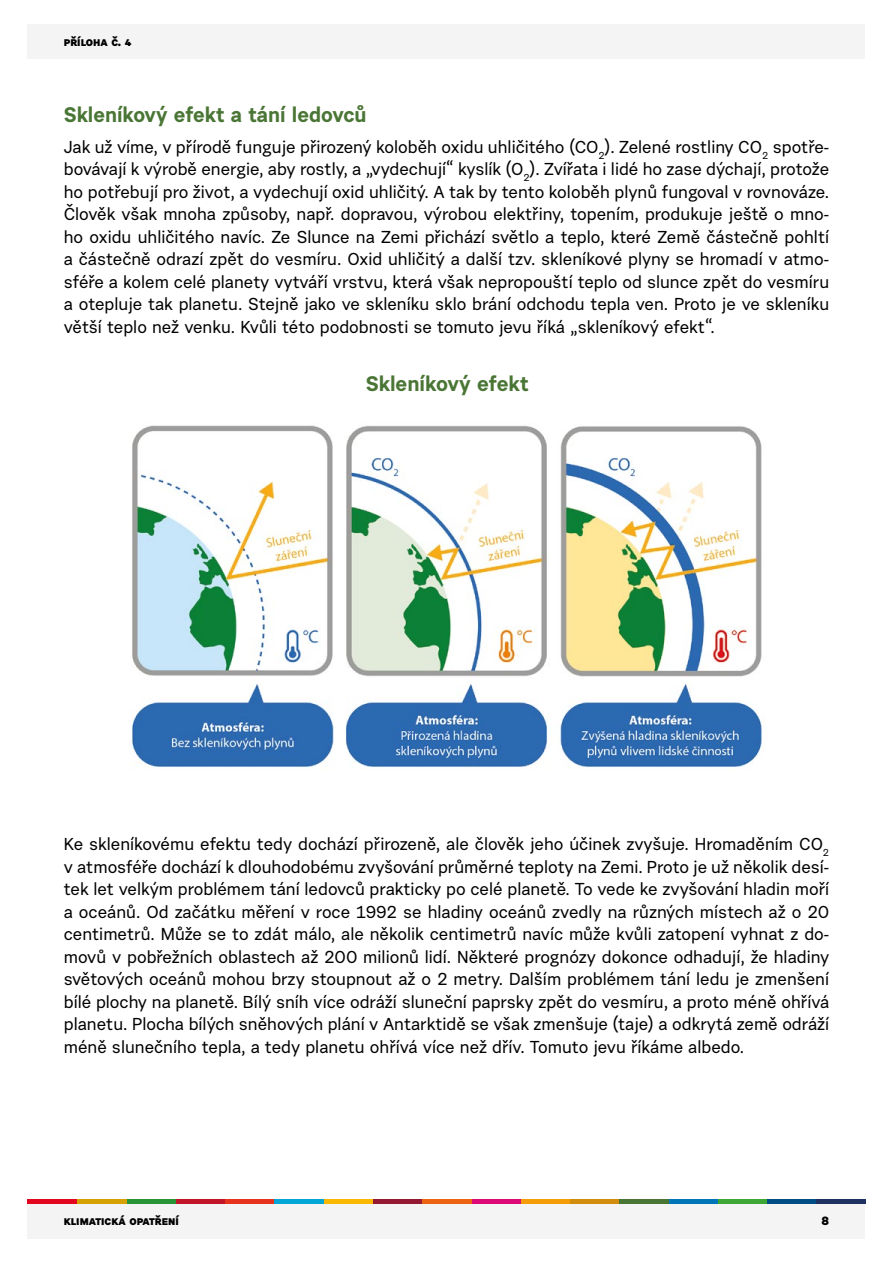
<style>
.page{position:relative;width:893px;height:1263px;background:#fff}
.page>*{position:absolute;margin:0;border:0;box-sizing:border-box;transform-origin:0 0}
.t1{font:700 21px "Urban Grotesk Re Bo";color:#4a7635}
.t2{font:17.25px/22.5px "Urban Grotesk Me Bl";color:#000;text-align:justify}
.t3{font:700 12px "Urban Grotesk Me Bl";color:#000}
</style>
<div class="page">
<div style="left:28px;top:1201px;width:837px;height:37px;background:#f4f4f4"></div>
<hr style="left:816px;top:1199px;width:49px;height:4px;background:#1f3262">
<hr style="left:767px;top:1199px;width:49px;height:4px;background:#004c84">
<hr style="left:717px;top:1199px;width:50px;height:4px;background:#3ea635">
<hr style="left:668px;top:1199px;width:49px;height:4px;background:#0076b8">
<hr style="left:619px;top:1199px;width:49px;height:4px;background:#4a7635">
<hr style="left:570px;top:1199px;width:49px;height:4px;background:#d28d0e">
<hr style="left:520px;top:1199px;width:50px;height:4px;background:#f59d08">
<hr style="left:471px;top:1199px;width:49px;height:4px;background:#dd0979">
<hr style="left:422px;top:1199px;width:49px;height:4px;background:#ec6411">
<hr style="left:373px;top:1199px;width:49px;height:4px;background:#931831">
<hr style="left:323px;top:1199px;width:50px;height:4px;background:#fbb800">
<hr style="left:274px;top:1199px;width:49px;height:4px;background:#00a7d7">
<hr style="left:225px;top:1199px;width:49px;height:4px;background:#e6331d">
<hr style="left:175px;top:1199px;width:50px;height:4px;background:#c11628">
<hr style="left:126px;top:1199px;width:49px;height:4px;background:#289438">
<hr style="left:77px;top:1199px;width:49px;height:4px;background:#d6a102">
<hr style="left:28px;top:1199px;width:49px;height:4px;background:#e2061f">
<div style="left:28px;top:24px;width:837px;height:34px;background:#f4f4f4"></div>
<img style="left:131px;top:425px;width:632px;height:343px">
<p class="t3" style="left:64px;top:34px;width:69px">příloha č. 4</p>
<p class="t1" style="left:64px;top:101px;width:304px">Skleníkový efekt a tání ledovců</p>
<p class="t2" style="left:64px;top:135px;width:767px">Jak už víme, v přírodě funguje přirozený koloběh oxidu uhličitého (CO<sub>2</sub>). Zelené rostliny CO<sub>2</sub> spotře&shy;bovávají k výrobě energie, aby rostly, a „vydechují“ kyslík (O<sub>2</sub>). Zvířata i lidé ho zase dýchají, protože ho potřebují pro život, a vydechují oxid uhličitý. A tak by tento koloběh plynů fungoval v rovnováze.<br>Člověk však mnoha způsoby, např. dopravou, výrobou elektřiny, topením, produkuje ještě o mno&shy;ho oxidu uhličitého navíc. Ze Slunce na Zemi přichází světlo a teplo, které Země částečně pohltí a částečně odrazí zpět do vesmíru. Oxid uhličitý a další tzv. skleníkové plyny se hromadí v atmo&shy;sféře a kolem celé planety vytváří vrstvu, která však nepropouští teplo od slunce zpět do vesmíru a otepluje tak planetu. Stejně jako ve skleníku sklo brání odchodu tepla ven. Proto je ve skleníku větší teplo než venku. Kvůli této podobnosti se tomuto jevu říká „skleníkový efekt“.</p>
<p class="t1" style="left:366px;top:370px;width:164px">Skleníkový efekt</p>
<p class="t2" style="left:64px;top:833px;width:767px">Ke skleníkovému efektu tedy dochází přirozeně, ale člověk jeho účinek zvyšuje. Hromaděním CO<sub>2 </sub>v atmosféře dochází k dlouhodobému zvyšování průměrné teploty na Zemi. Proto je už několik desí&shy;tek let velkým problémem tání ledovců prakticky po celé planetě. To vede ke zvyšování hladin moří a oceánů. Od začátku měření v roce 1992 se hladiny oceánů zvedly na různých místech až o 20 centimetrů. Může se to zdát málo, ale několik centimetrů navíc může kvůli zatopení vyhnat z do&shy;movů v pobřežních oblastech až 200 milionů lidí. Některé prognózy dokonce odhadují, že hladiny světových oceánů mohou brzy stoupnout až o 2 metry. Dalším problémem tání ledu je zmenšení bílé plochy na planetě. Bílý sníh více odráží sluneční paprsky zpět do vesmíru, a proto méně ohřívá planetu. Plocha bílých sněhových plání v Antarktidě se však zmenšuje (taje) a odkrytá země odráží méně slunečního tepla, a tedy planetu ohřívá více než dřív. Tomuto jevu říkáme albedo.</p>
<p class="t3" style="left:64px;top:1213px;width:117px">klimatická opatření</p>
<p class="t3" style="left:821px;top:1213px;width:9px">8</p>
</div>
